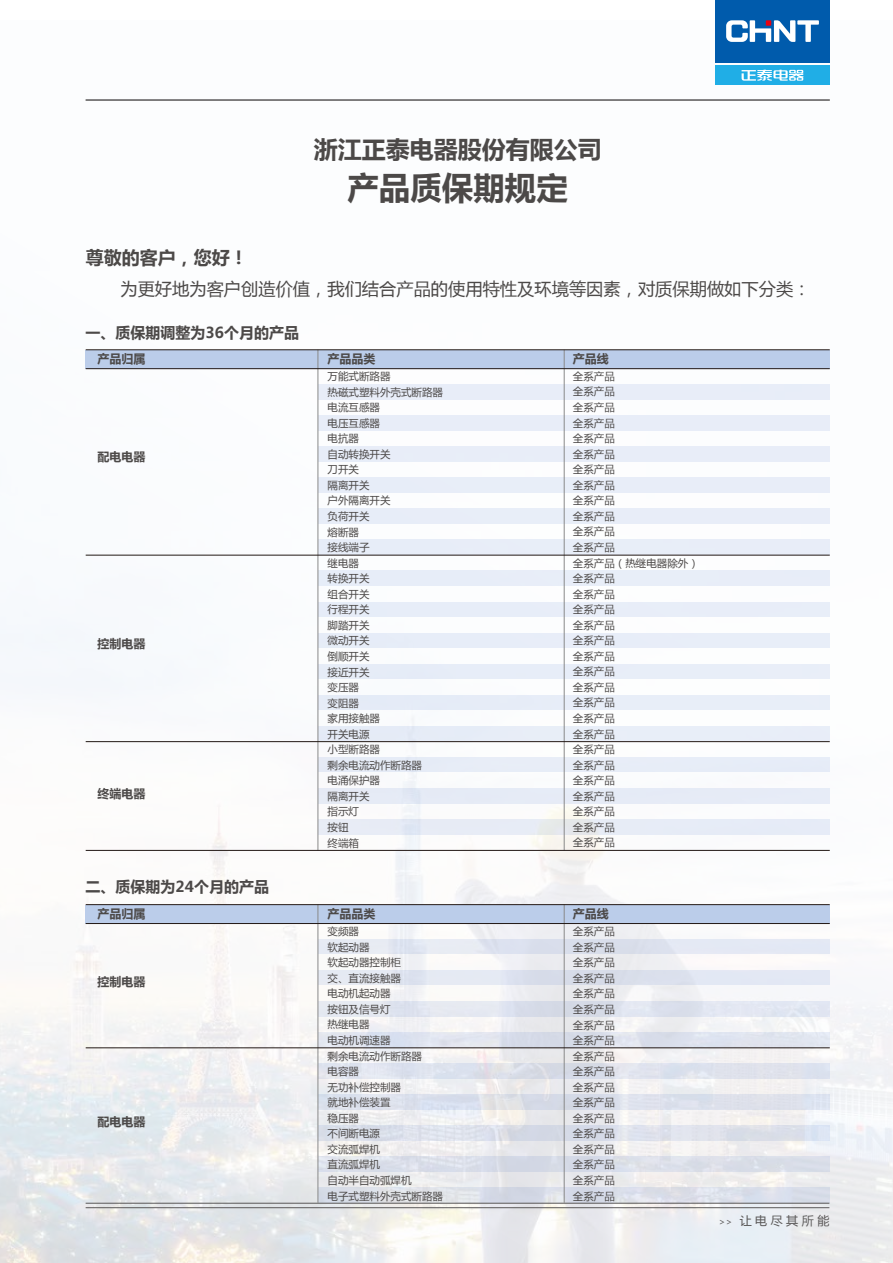
<style>
.page{position:relative;width:893px;height:1263px;background:#fff}
.page>*{position:absolute;margin:0;border:0;box-sizing:border-box;transform-origin:0 0}
.t1{font:700 31.5px "Microsoft Ya Hei";color:#4c4948}
.t2{font:700 24px "Microsoft Ya Hei";color:#4c4948}
.t3{font:700 18px "Microsoft Ya Hei";color:#4c4948}
.t4{font:17.25px "Microsoft Ya Hei";color:#4c4948}
.t5{font:700 15px "Microsoft Ya Hei";color:#4c4948}
.t6{font:700 12px "Microsoft Ya Hei";color:#4c4948}
.t7{font:12px "Microsoft Ya Hei";color:#595757}
.t8{font:10.5px/15.6px "Microsoft Ya Hei";color:#4c4948}
.s1{font-size:9px}
</style>
<div class="page">
<img style="left:0;top:62px;width:893px;height:1201px">
<div style="left:318px;top:369px;width:512px;height:15px;background:#fff"></div>
<div style="left:318px;top:384px;width:512px;height:16px;background:#eaeff9"></div>
<div style="left:318px;top:400px;width:512px;height:15px;background:#fff"></div>
<div style="left:318px;top:415px;width:512px;height:16px;background:#eaeff9"></div>
<div style="left:318px;top:431px;width:512px;height:15px;background:#fff"></div>
<div style="left:318px;top:446px;width:512px;height:16px;background:#eaeff9"></div>
<div style="left:318px;top:462px;width:512px;height:15px;background:#fff"></div>
<div style="left:318px;top:477px;width:512px;height:16px;background:#eaeff9"></div>
<div style="left:318px;top:493px;width:512px;height:15px;background:#fff"></div>
<div style="left:318px;top:508px;width:512px;height:16px;background:#eaeff9"></div>
<div style="left:318px;top:524px;width:512px;height:16px;background:#fff"></div>
<div style="left:318px;top:540px;width:512px;height:15px;background:#eaeff9"></div>
<div style="left:318px;top:555px;width:512px;height:16px;background:#fff"></div>
<div style="left:318px;top:571px;width:512px;height:15px;background:#eaeff9"></div>
<div style="left:318px;top:586px;width:512px;height:16px;background:#fff"></div>
<div style="left:318px;top:602px;width:512px;height:15px;background:#eaeff9"></div>
<div style="left:318px;top:617px;width:512px;height:16px;background:#fff"></div>
<div style="left:318px;top:633px;width:512px;height:15px;background:#eaeff9"></div>
<div style="left:318px;top:648px;width:512px;height:16px;background:#fff"></div>
<div style="left:318px;top:664px;width:512px;height:15px;background:#eaeff9"></div>
<div style="left:318px;top:679px;width:512px;height:16px;background:#fff"></div>
<div style="left:318px;top:695px;width:512px;height:15px;background:#eaeff9"></div>
<div style="left:318px;top:710px;width:512px;height:16px;background:#fff"></div>
<div style="left:318px;top:726px;width:512px;height:16px;background:#eaeff9"></div>
<div style="left:318px;top:742px;width:512px;height:15px;background:#fff"></div>
<div style="left:318px;top:757px;width:512px;height:16px;background:#eaeff9"></div>
<div style="left:318px;top:773px;width:512px;height:15px;background:#fff"></div>
<div style="left:318px;top:788px;width:512px;height:16px;background:#eaeff9"></div>
<div style="left:318px;top:804px;width:512px;height:15px;background:#fff"></div>
<div style="left:318px;top:819px;width:512px;height:16px;background:#eaeff9"></div>
<div style="left:318px;top:835px;width:512px;height:15px;background:#fff"></div>
<div style="left:318px;top:923px;width:512px;height:16px;background:#fff"></div>
<div style="left:318px;top:939px;width:512px;height:15px;background:#e3e8f3"></div>
<div style="left:318px;top:954px;width:512px;height:16px;background:linear-gradient(to right,#f4f5f6,#f7f5f6)"></div>
<div style="left:318px;top:970px;width:512px;height:16px;background:linear-gradient(to right,#e1e6ef,#dde3f0)"></div>
<svg style="left:319px;top:986px;width:511px;height:15px;fill:#f6f7f7"></svg>
<div style="left:318px;top:1001px;width:512px;height:16px;background:linear-gradient(to right,#e1e5ee,#dee3ef)"></div>
<div style="left:318px;top:1017px;width:512px;height:15px;background:#f3f3f5"></div>
<div style="left:318px;top:1032px;width:512px;height:16px;background:#dee3ee"></div>
<div style="left:318px;top:1048px;width:512px;height:15px;background:#f3f1f3"></div>
<div style="left:318px;top:1063px;width:512px;height:16px;background:#dee2ec"></div>
<div style="left:318px;top:1079px;width:512px;height:15px;background:#f1f0f1"></div>
<div style="left:318px;top:1094px;width:512px;height:16px;background:#dce0eb"></div>
<div style="left:318px;top:1110px;width:512px;height:15px;background:#f0f0f0"></div>
<div style="left:318px;top:1125px;width:512px;height:16px;background:#dbdfea"></div>
<div style="left:318px;top:1141px;width:512px;height:15px;background:#f0eeef"></div>
<div style="left:318px;top:1156px;width:512px;height:16px;background:#d9dde8"></div>
<div style="left:318px;top:1172px;width:512px;height:16px;background:#ebebed"></div>
<div style="left:318px;top:1188px;width:512px;height:15px;background:#dadee8"></div>
<div style="left:86px;top:350px;width:744px;height:19px;background:#bbcdea"></div>
<hr style="left:86px;top:100px;width:744px;height:1px;background:#595757">
<div style="left:715px;top:65px;width:115px;height:20px;background:#20aee6"></div>
<div style="left:715px;top:0;width:115px;height:62px;background:#005bac"></div>
<svg style="left:726px;top:20px;width:93px;height:22px"></svg>
<svg style="left:742px;top:70px;width:61px;height:11px"></svg>
<hr style="left:318px;top:350px;width:1px;height:500px;background:#898989">
<hr style="left:564px;top:350px;width:1px;height:500px;background:#898989">
<hr style="left:86px;top:349px;width:744px;height:1px;background:#221815">
<hr style="left:86px;top:850px;width:744px;height:1px;background:#221815">
<hr style="left:86px;top:555px;width:744px;height:1px;background:#221815">
<hr style="left:86px;top:741px;width:744px;height:1px;background:#221815">
<hr style="left:86px;top:368px;width:744px;height:1px;background:#221815">
<div style="left:86px;top:905px;width:744px;height:18px;background:#bbcdea"></div>
<hr style="left:318px;top:905px;width:1px;height:298px;background:#898989">
<hr style="left:564px;top:905px;width:1px;height:298px;background:#898989">
<hr style="left:86px;top:923px;width:744px;height:1px;background:#221815">
<hr style="left:86px;top:1207px;width:743px;height:1px;background:#595757">
<hr style="left:86px;top:1203px;width:743px;height:1px;background:#595757">
<hr style="left:86px;top:904px;width:744px;height:1px;background:#221815">
<hr style="left:86px;top:1047px;width:744px;height:1px;background:#221815">
<h2 class="t2" style="left:314px;top:132px;width:289px">浙江正泰电器股份有限公司</h2>
<h1 class="t1" style="left:347px;top:166px;width:222px">产品质保期规定</h1>
<h3 class="t3" style="left:86px;top:245px;width:163px">尊敬的客户，您好！</h3>
<h3 class="t4" style="left:120px;top:277px;width:691px">为更好地为客户创造价值，我们结合产品的使用特性及环境等因素，对质保期做如下分类：</h3>
<h3 class="t5" style="left:86px;top:322px;width:215px">一、质保期调整为36个月的产品</h3>
<p class="t6" style="left:97px;top:350px;width:49px">产品归属</p>
<p class="t6" style="left:328px;top:350px;width:49px">产品品类</p>
<p class="t6" style="left:573px;top:350px;width:37px">产品线</p>
<p class="t6" style="left:97px;top:448px;width:49px">配电电器</p>
<p class="t6" style="left:97px;top:636px;width:49px">控制电器</p>
<p class="t6" style="left:97px;top:785px;width:49px">终端电器</p>
<h3 class="t5" style="left:86px;top:876px;width:185px">二、质保期为24个月的产品</h3>
<p class="t8" style="left:328px;top:368px;width:117px">万能式断路器<br>热磁式塑料外壳式断路器电流互感器<br>电压互感器<br>电抗器<br>自动转换开关<br>刀开关<br>隔离开关<br>户外隔离开关<br>负荷开关<br>熔断器<br>接线端子<br>继电器<br>转换开关<br>组合开关<br>行程开关<br>脚踏开关<br>微动开关<br>倒顺开关<br>接近开关<br>变压器<br>变阻器<br>家用接触器<br>开关电源<br>小型断路器<br>剩余电流动作断路器<br>电涌保护器<br>隔离开关<br>指示灯<br>按钮<br>终端箱</p>
<p class="t8" style="left:573px;top:368px;width:127px">全系产品<br>全系产品<br>全系产品<br>全系产品<br>全系产品<br>全系产品<br>全系产品<br>全系产品<br>全系产品<br>全系产品<br>全系产品<br>全系产品<br>全系产品（热继电器除外）全系产品<br>全系产品<br>全系产品<br>全系产品<br>全系产品<br>全系产品<br>全系产品<br>全系产品<br>全系产品<br>全系产品<br>全系产品<br>全系产品<br>全系产品<br>全系产品<br>全系产品<br>全系产品<br>全系产品<br>全系产品</p>
<p class="t6" style="left:97px;top:905px;width:49px">产品归属</p>
<p class="t6" style="left:328px;top:905px;width:49px">产品品类</p>
<p class="t6" style="left:573px;top:905px;width:37px">产品线</p>
<p class="t6" style="left:97px;top:973px;width:49px">控制电器</p>
<p class="t6" style="left:97px;top:1113px;width:49px">配电电器</p>
<p class="t8" style="left:328px;top:923px;width:117px">变频器<br>软起动器<br>软起动器控制柜<br>交、直流接触器<br>电动机起动器<br>按钮及信号灯<br>热继电器<br>电动机调速器<br>剩余电流动作断路器<br>电容器<br>无功补偿控制器<br>就地补偿装置<br>稳压器<br>不间断电源<br>交流弧焊机<br>直流弧焊机<br>自动半自动弧焊机<br>电子式塑料外壳式断路器</p>
<p class="t8" style="left:573px;top:923px;width:43px;text-align:justify">全系产品全系产品全系产品全系产品全系产品全系产品全系产品全系产品全系产品全系产品全系产品全系产品全系产品全系产品全系产品全系产品全系产品全系产品</p>
<p class="t7" style="left:719px;top:1212px;width:112px"><span class="s1">&gt;&gt;</span> 让 电 尽 其 所 能</p>
</div>
